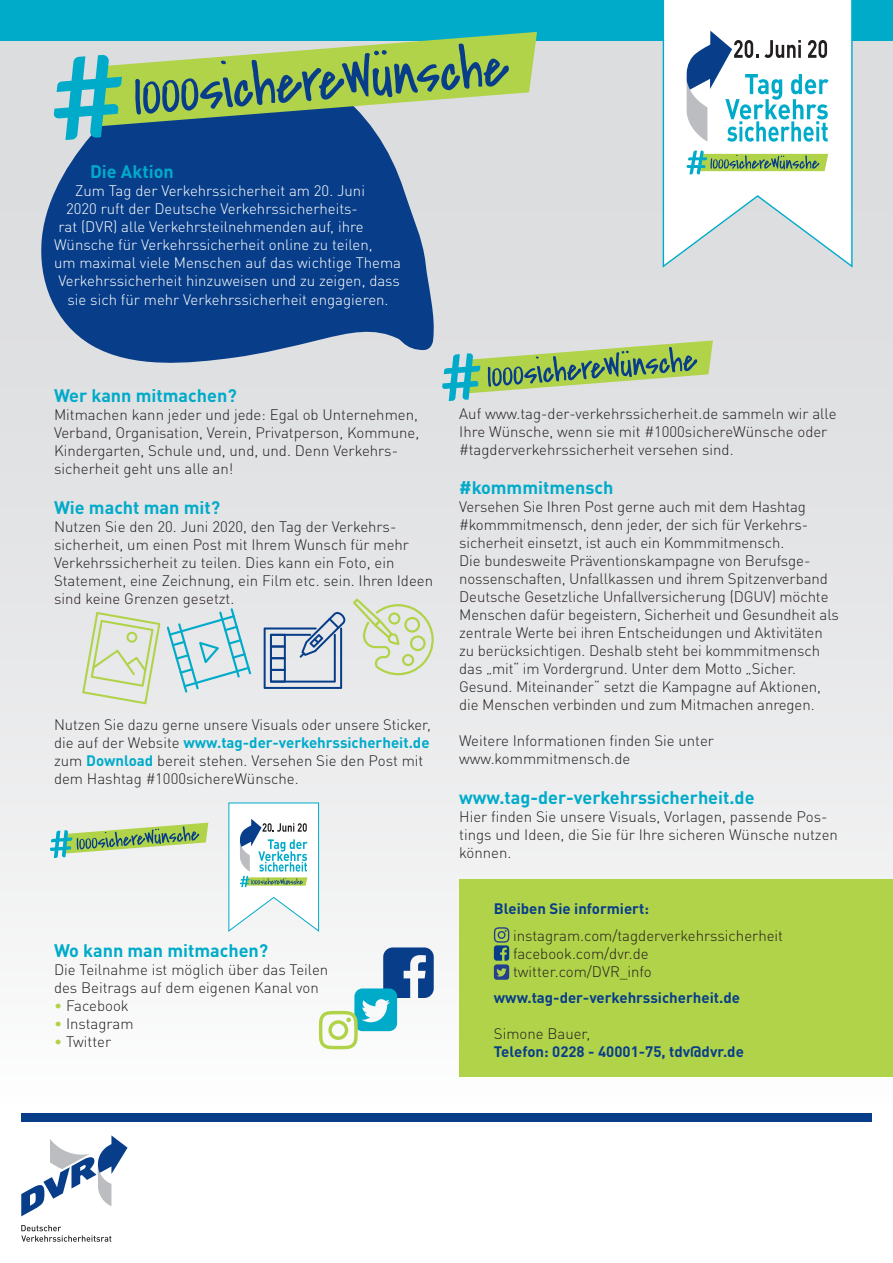
<style>
.page{position:relative;width:893px;height:1263px;background:#fff}
.page>*{position:absolute;margin:0;border:0;box-sizing:border-box;transform-origin:0 0}
.t1{font:700 18px "DINOT";color:#00abca}
.t2{font:300 15px/18px "DINOT";color:#231f20}
.t3{font:300 15px "DINOT";color:#fff}
.t4{font:700 15px "DINOT";color:#083e89}
.s1{font-weight:700;color:#00abca}
.s2{color:#b1d349}
</style>
<div class="page">
<div style="left:0;top:40px;width:893px;height:1064px;background:linear-gradient(to bottom,#d6d7da,#f9f9f9)"></div>
<div style="left:0;top:0;width:893px;height:40px;background:#00abca"></div>
<svg style="left:662px;top:0;width:191px;height:269px"></svg>
<svg style="left:686px;top:31px;width:143px;height:111px"></svg>
<svg style="left:686px;top:151px;width:142px;height:23px"></svg>
<svg style="left:442px;top:340px;width:271px;height:61px;background:#acc89d"></svg>
<svg style="left:319px;top:947px;width:115px;height:102px"></svg>
<div style="left:459px;top:879px;width:434px;height:198px;background:#b1d349"></div>
<svg style="left:494px;top:927px;width:15px;height:53px"></svg>
<svg style="left:38px;top:61px;width:398px;height:308px;background:#2f5b99"></svg>
<svg style="left:54px;top:32px;width:483px;height:108px;background:#80af8f"></svg>
<svg style="left:82px;top:612px;width:78px;height:92px;background:#dde4cd"></svg>
<svg style="left:264px;top:612px;width:82px;height:77px;background:#b5c2d3"></svg>
<svg style="left:167px;top:608px;width:84px;height:85px;background:#c3dee4"></svg>
<svg style="left:353px;top:598px;width:81px;height:77px;background:#dde3cb"></svg>
<svg style="left:21px;top:1225px;width:90px;height:17px"></svg>
<svg style="left:21px;top:1135px;width:107px;height:81px"></svg>
<div style="left:21px;top:1113px;width:851px;height:8px;background:#083e89"></div>
<svg style="left:50px;top:823px;width:158px;height:35px"></svg>
<svg style="left:228px;top:802px;width:91px;height:130px"></svg>
<p class="t1" style="left:90px;top:160px;width:85px">Die Aktion</p>
<p class="t3" style="left:75px;top:182px;width:292px">Zum Tag der Verkehrssicherheit am 20. Juni</p>
<p class="t3" style="left:66px;top:200px;width:294px">2020 ruft der Deutsche Verkehrssicherheits-</p>
<p class="t3" style="left:58px;top:218px;width:307px">rat (DVR) alle Verkehrsteilnehmenden auf, ihre</p>
<p class="t3" style="left:54px;top:236px;width:320px">Wünsche für Verkehrssicherheit online zu teilen,</p>
<p class="t3" style="left:54px;top:254px;width:349px">um maximal viele Menschen auf das wichtige Thema</p>
<p class="t3" style="left:58px;top:272px;width:343px">Verkehrssicherheit hinzuweisen und zu zeigen, dass</p>
<p class="t3" style="left:68px;top:290px;width:323px">sie sich für mehr Verkehrssicherheit engagieren.</p>
<p class="t1" style="left:54px;top:384px;width:184px">Wer kann mitmachen?</p>
<p class="t2" style="left:54px;top:406px;width:367px">Mitmachen kann jeder und jede: Egal ob Unternehmen, Verband, Organisation, Verein, Privatperson, Kommune, Kindergarten, Schule und, und, und. Denn Verkehrs&shy;sicherheit geht uns alle an!</p>
<p class="t1" style="left:54px;top:495px;width:168px">Wie macht man mit?</p>
<p class="t2" style="left:54px;top:517px;width:381px">Nutzen Sie den 20. Juni 2020, den Tag der Verkehrs&shy;sicherheit, um einen Post mit Ihrem Wunsch für mehr Verkehrssicherheit zu teilen. Dies kann ein Foto, ein Statement, eine Zeichnung, ein Film etc. sein. Ihren Ideen sind keine Grenzen gesetzt.</p>
<p class="t2" style="left:54px;top:715px;width:378px">Nutzen Sie dazu gerne unsere Visuals oder unsere Sticker, die auf der Website <span class="s1">www.tag-der-verkehrssicherheit.de </span>zum <span class="s1">Download</span> bereit stehen. Versehen Sie den Post mit dem Hashtag #1000sichereWünsche.</p>
<p class="t1" style="left:54px;top:938px;width:216px">Wo kann man mitmachen?</p>
<p class="t2" style="left:54px;top:960px;width:276px">Die Teilnahme ist möglich über das Teilen des Beitrags auf dem eigenen Kanal von</p>
<p class="t2" style="left:54px;top:996px;width:76px"><span class="s2">•</span> Facebook</p>
<p class="t2" style="left:54px;top:1014px;width:81px"><span class="s2">•</span> Instagram</p>
<p class="t2" style="left:54px;top:1032px;width:59px"><span class="s2">•</span> Twitter</p>
<p class="t2" style="left:459px;top:404px;width:379px">Auf www.tag-der-verkehrssicherheit.de sammeln wir alle<br>Ihre Wünsche, wenn sie mit #1000sichereWünsche oder #tagderverkehrssicherheit versehen sind.</p>
<p class="t1" style="left:459px;top:476px;width:156px">#kommmitmensch</p>
<p class="t2" style="left:459px;top:498px;width:381px">Versehen Sie Ihren Post gerne auch mit dem Hashtag #kommmitmensch, denn jeder, der sich für Verkehrs&shy;sicherheit einsetzt, ist auch ein Kommmitmensch.<br>Die bundesweite Präventionskampagne von Berufsge&shy;nossenschaften, Unfallkassen und ihrem Spitzenverband Deutsche Gesetzliche Unfallversicherung (DGUV) möchte Menschen dafür begeistern, Sicherheit und Gesundheit als zentrale Werte bei ihren Entscheidungen und Aktivitäten zu berücksichtigen. Deshalb steht bei kommmitmensch das „mit“ im Vordergrund. Unter dem Motto „Sicher.<br>Gesund. Miteinander“ setzt die Kampagne auf Aktionen, die Menschen verbinden und zum Mitmachen anregen.</p>
<p class="t2" style="left:459px;top:732px;width:256px">Weitere Informationen finden Sie unter www.kommmitmensch.de</p>
<p class="t1" style="left:459px;top:786px;width:297px">www.tag-der-verkehrssicherheit.de</p>
<p class="t2" style="left:459px;top:807px;width:380px">Hier finden Sie unsere Visuals, Vorlagen, passende Pos&shy;tings und Ideen, die Sie für Ihre sicheren Wünsche nutzen können.</p>
<p class="t4" style="left:494px;top:899px;width:157px">Bleiben Sie informiert:</p>
<p class="t2" style="left:513px;top:926px;width:272px">instagram.com/tagderverkehrssicherheit facebook.com/dvr.de twitter.com/DVR_info</p>
<p class="t4" style="left:494px;top:988px;width:248px">www.tag-der-verkehrssicherheit.de</p>
<p class="t2" style="left:494px;top:1024px;width:98px">Simone Bauer,</p>
<p class="t4" style="left:494px;top:1042px;width:252px">Telefon: 0228 - 40001-75, tdv@dvr.de</p>
</div>
